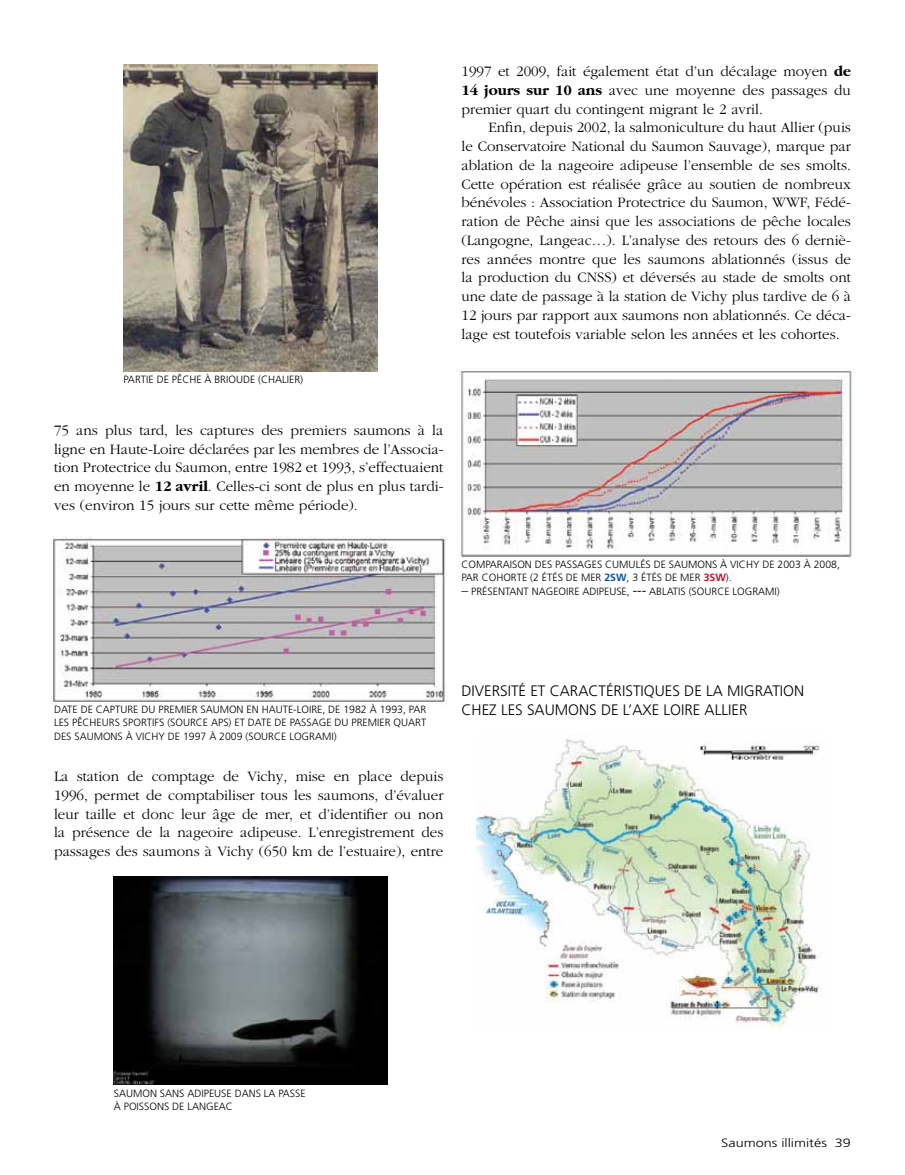
<style>
.page{position:relative;width:905px;height:1175px;background:#fff}
.page>*{position:absolute;margin:0;border:0;box-sizing:border-box;transform-origin:0 0}
.t1{font:300 15.15px/19.5px "Frutiger";color:#000}
.t2{font:300 15px/18.8px "Garamond LT";color:#000;text-align:justify}
.t3{font:300 12px "Frutiger";color:#000;scale:1.2 1}
.t4{font:300 10.5px/13.5px "Frutiger";color:#000}
.s1{font-weight:700}
.s2{font-weight:700;color:#0756a3}
.s3{font-weight:700;color:#c41230}
.s4{font-size:13.5px}
</style>
<div class="page">
<img style="left:123px;top:65px;width:254px;height:307px">
<img style="left:52px;top:536px;width:395px;height:166px">
<img style="left:457px;top:370px;width:396px;height:187px">
<img style="left:114px;top:877px;width:273px;height:207px">
<img style="left:477px;top:739px;width:345px;height:289px">
<p class="t4" style="left:123px;top:373px;width:181px">PARTIE DE PÊC HE À BRIOUDE (CHALIER)</p>
<p class="t2" style="left:54px;top:421px;width:391px">75 ans plus tard, les captures des premiers saumons à la ligne en Haute-Loire déclarées par les membres de l’Associa&shy;tion Protectrice du Saumon, entre 1982 et 1993, s’effectuaient en moyenne le <span class="s1">12 avril</span>. Celles-ci sont de plus en plus tardi&shy;ves (environ 15 jours sur cette même période).</p>
<p class="t2" style="left:461px;top:62px;width:391px">1997 et 2009, fait également état d’un décalage moyen <span class="s1">de 14 jours sur 10 ans</span> avec une moyenne des passages du premier quart du contingent migrant le 2 avril.</p>
<p class="t2" style="left:461px;top:118px;width:391px;text-indent:27px">Enfin, depuis 2002, la salmoniculture du haut Allier (puis le Conservatoire National du Saumon Sauvage), marque par ablation de la nageoire adipeuse l’ensemble de ses smolts.<br>Cette opération est réalisée grâce au soutien de nombreux bénévoles : Association Protectrice du Saumon, WWF, Fédé&shy;ration de Pêche ainsi que les associations de pêche locales (Langogne, Langeac…). L’analyse des retours des 6 derniè&shy;res années montre que les saumons ablationnés (issus de la production du CNSS) et déversés au stade de smolts ont une date de passage à la station de Vichy plus tardive de 6 à 12 jours par rapport aux saumons non ablationnés. Ce déca&shy;lage est toutefois variable selon les années et les cohortes.</p>
<p class="t4" style="left:461px;top:557px;width:380px">COMPARAISON DES PASSAGES C UM ULÉS DE SAUMONS À VICHY DE 2003 À 2008,<br>PAR C OHORTE (2 ÉTÉS DE M ER <span class="s2">2SW</span>, 3 ÉTÉS DE M ER <span class="s3">3SW</span>).<br><sup>_</sup> PRÉS</p>
<p class="t4" style="left:493px;top:584px;width:247px">ENTANT NAGEOIRE ADIPEUSE, <span class="s4">---</span> ABLATIS (SOURC E LOG</p>
<p class="t4" style="left:752px;top:584px;width:29px">RAMI)</p>
<p class="t4" style="left:54px;top:702px;width:372px;text-align:justify">DATE DE CAPTURE DU PREM IER SAUMON EN HAUTE-LOIRE, DE 1982 À 1993, PAR LES PÊC HEURS SPORTIFS (SOURC E APS) ET DATE DE PASSAGE DU PREM IER QUART DES SAUMONS À VIC HY DE 1997 À 2009 (SOURC E LOG</p>
<p class="t4" style="left:309px;top:729px;width:29px">RAMI)</p>
<p class="t2" style="left:54px;top:767px;width:391px">La station de comptage de Vichy, mise en place depuis 1996, permet de comptabiliser tous les saumons, d’évaluer leur taille et donc leur âge de mer, et d’identifier ou non la présence de la nageoire adipeuse. L’enregistrement des passages des saumons à Vichy (650 km de l’estuaire), entre</p>
<p class="t1" style="left:461px;top:681px;width:342px">DIVERSITÉ ET CARACTÉRISTIQUES DE LA M IGRATION<br>C HEZ LES SAUMONS DE L’AXE LOIRE ALLIER</p>
<p class="t4" style="left:114px;top:1086px;width:193px">SAUMON SANS ADIPEUSE DANS LA PASSE<br>À POISSONS DE LANGEAC</p>
<p class="t3" style="left:721px;top:1136px;width:110px">SAUMONS ILLIMITÉS 39</p>
</div>
